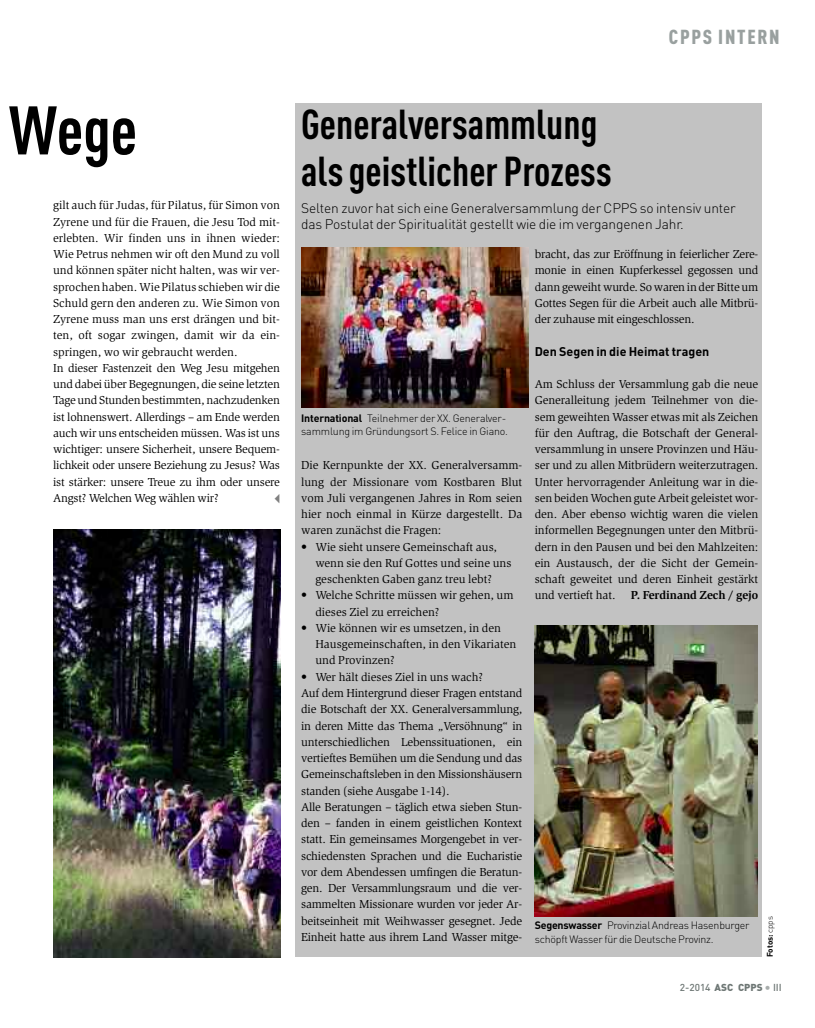
<style>
.page{position:relative;width:815px;height:1028px;background:#fff}
.page>*{position:absolute;margin:0;border:0;box-sizing:border-box;transform-origin:0 0}
.t1{font:700 67.5px "DIN Cond";color:#000}
.t2{font:700 41.25px/46.2px "DIN Cond";color:#000}
.t3{font:900 20px "DIN Cond";letter-spacing:.085em;color:#99a09f}
.t4{font:300 13.75px/16.5px "DIN Pro";letter-spacing:-.01em;color:#000}
.t5{font:700 12.5px "DIN Pro";color:#000}
.t6{font:11.88px/16.2px "Slimbach Std";letter-spacing:-.015em;color:#000}
.t7{font:700 11.88px "Slimbach Std";letter-spacing:-.005em;color:#000}
.t8{font:300 10.62px/13.8px "DIN Pro";letter-spacing:-.02em;color:#000}
.t9{font:500 10px "DIN Pro";color:#6e7775}
.t10{font:700 8.12px "DIN Pro";color:#000}
.s1{font-weight:700}
.s2{font-weight:300}
.s3{font-weight:900}
.s4{font-size:12.5px;color:#a8adac}
</style>
<div class="page">
<div style="left:296px;top:103px;width:466px;height:854px;background:#c2c2c2"></div>
<img style="left:53px;top:529px;width:227px;height:428px">
<img style="left:535px;top:625px;width:222px;height:291px">
<img style="left:301px;top:248px;width:228px;height:159px">
<h3 class="t3" style="left:669px;top:24px;width:112px">CPPS INTERN</h3>
<h1 class="t1" style="left:9px;top:90px;width:130px">Wege</h1>
<p class="t6" style="left:53px;top:198px;width:228px">gilt auch für Judas, für Pilatus, für Simon von Zyrene und für die Frauen, die Jesu Tod mit&shy;erlebten. Wir finden uns in ihnen wieder:<br>Wie Petrus nehmen wir oft den Mund zu voll und können später nicht halten, was wir ver&shy;sprochen haben.Wie Pilatus schiebenwir die Schuld gern den anderen zu. Wie Simon von Zyrene muss man uns erst drängen und bit&shy;ten, oft sogar zwingen, damit wir da ein&shy;springen, wo wir gebraucht werden.<br>In dieser Fastenzeit den Weg Jesu mitgehen und dabei über Begegnungen, die seine letzten TageundStundenbestimmten,nachzudenken ist lohnenswert. Allerdings – am Ende werden auch wir uns entscheiden müssen. Was ist uns wichtiger: unsere Sicherheit, unsere Bequem&shy;lichkeit oder unsere Beziehung zu Jesus? Was ist stärker: unsere Treue zu ihm oder unsere Angst? Welchen Weg wählen wir?</p>
<h2 class="t2" style="left:301px;top:100px;width:312px">Generalversammlung als geistlicher Prozess</h2>
<p class="t4" style="left:301px;top:200px;width:436px">Selten zuvor hat sich eine Generalversammlung der CPPS so intensiv unter das Postulat der Spiritualität gestellt wie die im vergangenen Jahr.</p>
<p class="t8" style="left:301px;top:411px;width:208px"><span class="s1">International</span> Teilnehmer der XX. Generalver&shy;sammlung im Gründungsort S. Felice in Giano.</p>
<p class="t6" style="left:301px;top:458px;width:223px;text-align:justify">Die Kernpunkte der XX. Generalversamm&shy;lung der Missionare vom Kostbaren Blut vom Juli vergangenen Jahres in Rom seien hier noch einmal in Kürze dargestellt. Da waren zunächst die Fragen:</p>
<p class="t6" style="left:315px;top:539px;width:198px;text-indent:-14px">• Wie sieht unsere Gemeinschaft aus, wenn sie den Ruf Gottes und seine uns geschenkten Gaben ganz treu lebt?</p>
<p class="t6" style="left:315px;top:588px;width:200px;text-indent:-14px">• Welche Schritte müssen wir gehen, um dieses Ziel zu erreichen?</p>
<p class="t6" style="left:315px;top:620px;width:203px;text-indent:-14px">• Wie können wir es umsetzen, in den<br>Hausgemeinschaften, in den Vikariaten und Provinzen?</p>
<p class="t6" style="left:301px;top:669px;width:223px">• Wer hält dieses Ziel in uns wach?<br>Auf dem Hintergrund dieser Fragen entstand die Botschaft der XX. Generalversammlung, in deren Mitte das Thema „Versöhnung“ in unterschiedlichen Lebenssituationen, ein vertieftes Bemühen um die Sendung und das Gemeinschaftsleben in den Missionshäusern standen (siehe Ausgabe 1-14).<br>Alle Beratungen – täglich etwa sieben Stun&shy;den – fanden in einem geistlichen Kontext statt. Ein gemeinsames Morgengebet in ver&shy;schiedensten Sprachen und die Eucharistie vor dem Abendessen umfingen die Beratun&shy;gen. Der Versammlungsraum und die ver&shy;sammelten Missionare wurden vor jeder Ar&shy;beitseinheit mit Weihwasser gesegnet. Jede Einheit hatte aus ihrem Land Wasser mitge-</p>
<p class="t6" style="left:535px;top:247px;width:225px;text-align:justify">bracht, das zur Eröffnung in feierlicher Zere&shy;monie in einen Kupferkessel gegossen und dann geweiht wurde. So waren in der Bitte um Gottes Segen für die Arbeit auch alle Mitbrü&shy;der zuhause mit eingeschlossen.</p>
<p class="t5" style="left:535px;top:344px;width:176px">Den Segen in die Heimat tragen</p>
<p class="t6" style="left:535px;top:377px;width:225px;text-align:justify">Am Schluss der Versammlung gab die neue Generalleitung jedem Teilnehmer von die&shy;sem geweihten Wasser etwas mit als Zeichen für den Auftrag, die Botschaft der General&shy;versammlung in unsere Provinzen und Häu&shy;ser und zu allen Mitbrüdern weiterzutragen.<br>Unter hervorragender Anleitung war in die&shy;sen beiden Wochen gute Arbeit geleistet wor&shy;den. Aber ebenso wichtig waren die vielen informellen Begegnungen unter den Mitbrü&shy;dern in den Pausen und bei den Mahlzeiten: ein Austausch, der die Sicht der Gemein&shy;schaft geweitet und deren Einheit gestärkt und vertieft hat.</p>
<p class="t7" style="left:631px;top:591px;width:129px">P. Ferdinand Zech / gejo</p>
<p class="t8" style="left:535px;top:918px;width:216px"><span class="s1">Segenswasser</span> Provinzial Andreas Hasenburger schöpft Wasser für die Deutsche Provinz.</p>
<p class="t10" style="left:765px;top:957px;width:42px;rotate:-90deg">Fotos: <span class="s2">cpps</span></p>
<p class="t9" style="left:680px;top:982px;width:104px">2-2014 <span class="s3">ASC CPPS</span> <span class="s4">•</span> III</p>
</div>
